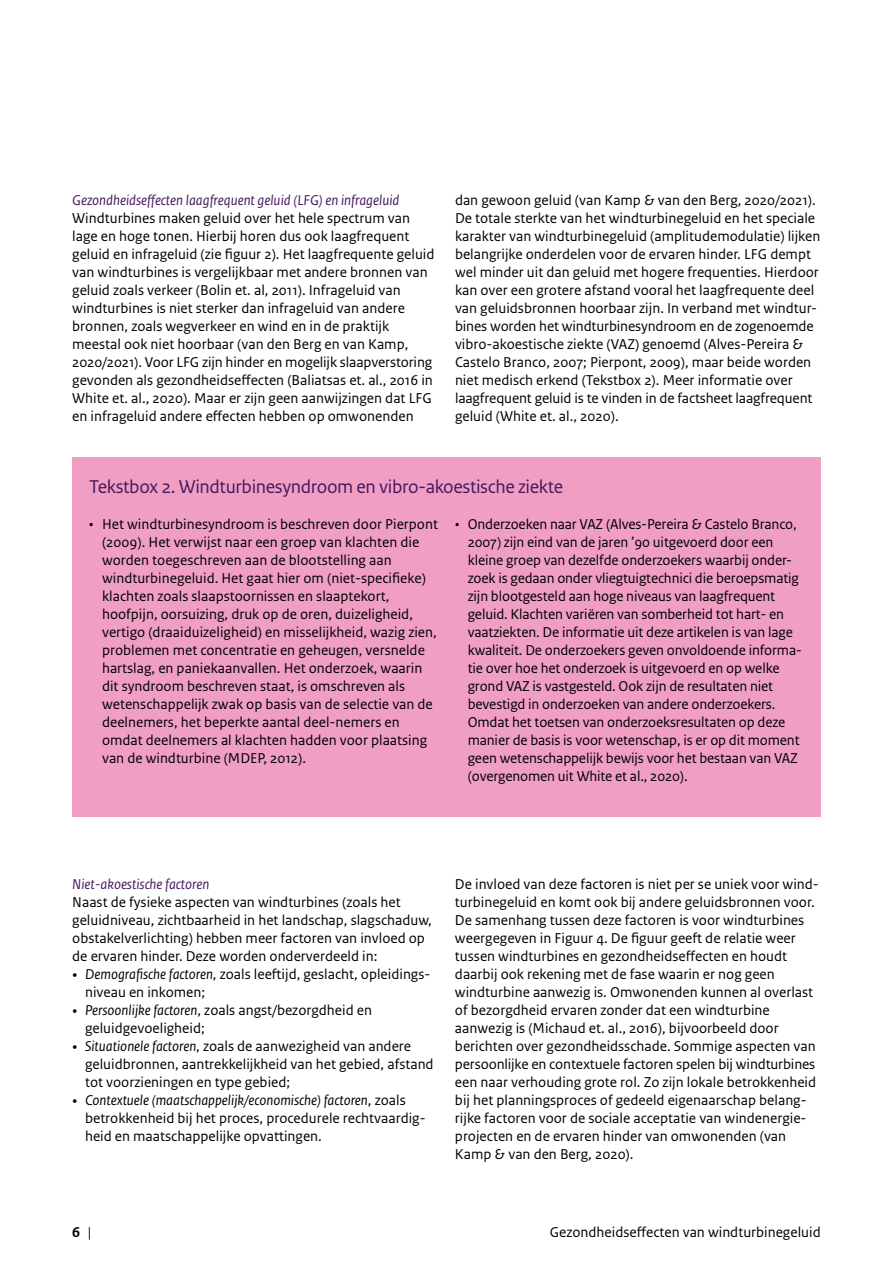
<style>
.page{position:relative;width:893px;height:1263px;background:#fff}
.page>*{position:absolute;margin:0;border:0;box-sizing:border-box;transform-origin:0 0}
.t1{font:19.5px "Rijksoverheid Sans Text";letter-spacing:-.02em;color:#44195e}
.t2{font:15px/18px "Rijksoverheid Sans Text";color:#000}
.t3{font:italic 15px "Rijksoverheid Sans Text";color:#44195e}
.t4{font:700 15px "Rijksoverheid Sans Text";color:#000}
.s1{font-family:"Rijksoverheid Serif"}
.s2{font-style:italic}
.s3{font-weight:400}
</style>
<div class="page">
<div style="left:72px;top:457px;width:749px;height:360px;background:#f19ec4"></div>
<p class="t3" style="left:72px;top:192px;width:329px">Gezondheidseffecten laagfrequent geluid (LFG) en infrageluid</p>
<p class="t2" style="left:72px;top:209px;width:364px">Windturbines maken geluid over het hele spectrum van lage en hoge tonen. Hierbij horen dus ook laagfrequent geluid en infrageluid (zie figuur 2). Het laagfrequente geluid van windturbines is vergelijkbaar met andere bronnen van geluid zoals verkeer (Bolin et. al, 2011). Infrageluid van windturbines is niet sterker dan infrageluid van andere bronnen, zoals wegverkeer en wind en in de praktijk meestal ook niet hoorbaar (van den Berg en van Kamp, 2020/2021). Voor LFG zijn hinder en mogelijk slaapverstoring gevonden als gezondheidseffecten (Baliatsas et. al., 2016 in White et. al., 2020). Maar er zijn geen aanwijzingen dat LFG en infrageluid andere effecten hebben op omwonenden</p>
<p class="t2" style="left:455px;top:191px;width:367px">dan gewoon geluid (van Kamp &amp; van den Berg, 2020/2021).<br>De totale sterkte van het windturbinegeluid en het speciale karakter van windturbinegeluid (amplitudemodulatie) lijken belangrijke onderdelen voor de ervaren hinder. LFG dempt wel minder uit dan geluid met hogere frequenties. Hierdoor kan over een grotere afstand vooral het laagfrequente deel van geluidsbronnen hoorbaar zijn. In verband met windtur&shy;bines worden het windturbinesyndroom en de zogenoemde vibro-akoestische ziekte (VAZ) genoemd (Alves-Pereira &amp; Castelo Branco, 2007; Pierpont, 2009), maar beide worden niet medisch erkend (Tekstbox 2). Meer informatie over laagfrequent geluid is te vinden in de factsheet laagfrequent geluid (White et. al., 2020).</p>
<h1 class="t1" style="left:89px;top:476px;width:475px">Tekstbox 2. Windturbinesyndroom en vibro-akoestische ziekte</h1>
<p class="t2" style="left:102px;top:515px;width:337px;text-indent:-13px">• Het windturbinesyndroom is beschreven door Pierpont (2009). Het verwijst naar een groep van klachten die worden toegeschreven aan de blootstelling aan windturbinegeluid. Het gaat hier om (niet-specifieke) klachten zoals slaapstoornissen en slaaptekort, hoofpijn, oorsuizing, druk op de oren, duizeligheid, vertigo (draaiduizeligheid) en misselijkheid, wazig zien, problemen met concentratie en geheugen, versnelde hartslag, en paniekaanvallen. Het onderzoek, waarin dit syndroom beschreven staat, is omschreven als wetenschappelijk zwak op basis van de selectie van de deelnemers, het beperkte aantal deel-nemers en omdat deelnemers al klachten hadden voor plaatsing van de windturbine (MDEP, 2012).</p>
<p class="t2" style="left:468px;top:515px;width:336px;text-indent:-13px">• Onderzoeken naar VAZ (Alves-Pereira &amp; Castelo Branco, 2007) zijn eind van de jaren ’90 uitgevoerd door een kleine groep van dezelfde onderzoekers waarbij onder&shy;zoek is gedaan onder vliegtuigtechnici die beroepsmatig zijn blootgesteld aan hoge niveaus van laagfrequent geluid. Klachten variëren van somberheid tot hart- en vaatziekten. De informatie uit deze artikelen is van lage kwaliteit. De onderzoekers geven onvoldoende informa&shy;tie over hoe het onderzoek is uitgevoerd en op welke grond VAZ is vastgesteld. Ook zijn de resultaten niet bevestigd in onderzoeken van andere onderzoekers.<br>Omdat het toetsen van onderzoeksresultaten op deze manier de basis is voor wetenschap, is er op dit moment geen wetenschappelijk bewijs voor het bestaan van VAZ (overgenomen uit White et al., 2020).</p>
<p class="t3" style="left:72px;top:876px;width:139px">Niet-akoestische factoren</p>
<p class="t2" style="left:72px;top:893px;width:361px">Naast de fysieke aspecten van windturbines (zoals het geluidniveau, zichtbaarheid in het landschap, slagschaduw, obstakelverlichting) hebben meer factoren van invloed op de ervaren hinder. Deze worden onderverdeeld in:</p>
<p class="t2" style="left:85px;top:965px;width:347px;text-indent:-13px"><span class="s1">•</span> <span class="s2">Demografische factoren</span>, zoals leeftijd, geslacht, opleidings&shy;niveau en inkomen;</p>
<p class="t2" style="left:85px;top:1001px;width:288px;text-indent:-13px"><span class="s1">•</span> <span class="s2">Persoonlijke factoren</span>, zoals angst/bezorgdheid en geluidgevoeligheid;</p>
<p class="t2" style="left:85px;top:1037px;width:350px;text-indent:-13px"><span class="s1">•</span> <span class="s2">Situationele factoren</span>, zoals de aanwezigheid van andere geluidbronnen, aantrekkelijkheid van het gebied, afstand tot voorzieningen en type gebied;</p>
<p class="t2" style="left:85px;top:1091px;width:342px;text-indent:-13px"><span class="s1">•</span> <span class="s2">Contextuele (maatschappelijk/economische) factoren</span>, zoals betrokkenheid bij het proces, procedurele rechtvaardig&shy;heid en maatschappelijke opvattingen.</p>
<p class="t2" style="left:455px;top:875px;width:365px">De invloed van deze factoren is niet per se uniek voor wind&shy;turbinegeluid en komt ook bij andere geluidsbronnen voor.<br>De samenhang tussen deze factoren is voor windturbines weergegeven in Figuur 4. De figuur geeft de relatie weer tussen windturbines en gezondheidseffecten en houdt daarbij ook rekening met de fase waarin er nog geen windturbine aanwezig is. Omwonenden kunnen al overlast of bezorgdheid ervaren zonder dat een windturbine aanwezig is (Michaud et. al., 2016), bijvoorbeeld door berichten over gezondheidsschade. Sommige aspecten van persoonlijke en contextuele factoren spelen bij windturbines een naar verhouding grote rol. Zo zijn lokale betrokkenheid bij het planningsproces of gedeeld eigenaarschap belang&shy;rijke factoren voor de sociale acceptatie van windenergie&shy;projecten en de ervaren hinder van omwonenden (van Kamp &amp; van den Berg, 2020).</p>
<p class="t4" style="left:72px;top:1223px;width:20px">6 <span class="s3">|</span></p>
<p class="t2" style="left:550px;top:1223px;width:272px">Gezondheidseffecten van windturbinegeluid</p>
</div>
